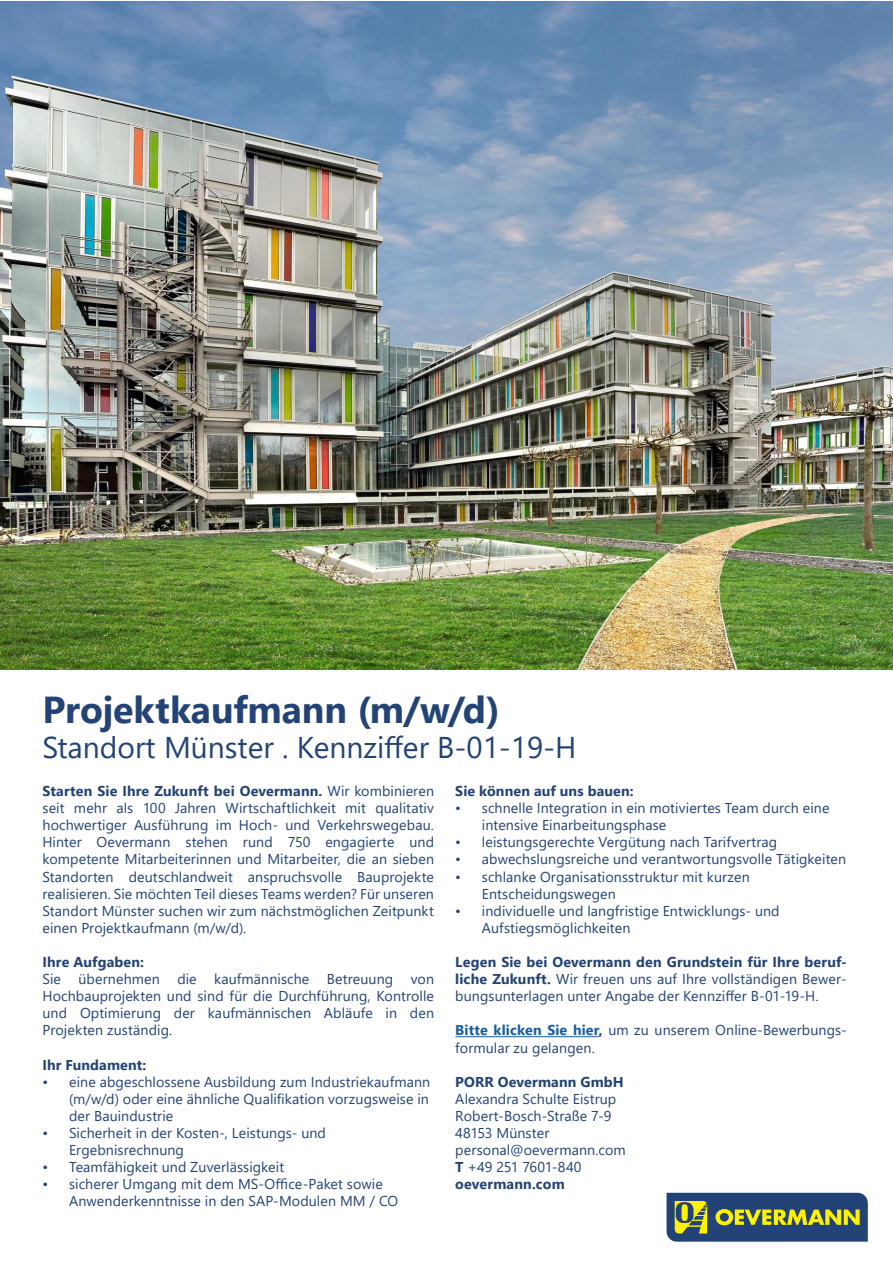
<style>
.page{position:relative;width:893px;height:1263px;background:#fff}
.page>*{position:absolute;margin:0;border:0;box-sizing:border-box;transform-origin:0 0}
.t1{font:700 37.5px "Segoe UI";letter-spacing:-.005em;color:#234275}
.t2{font:30px "Segoe UI";color:#234275}
.t3{font:14.25px/17.1px "Segoe UI";letter-spacing:.005em;color:#234275}
.t4{font:700 14.25px "Segoe UI";letter-spacing:.01em;color:#234275}
.s1{font-weight:700}
.s2{font-weight:700;color:#175d9e}
</style>
<div class="page">
<hr style="left:455px;top:1036px;width:144px;height:1px;background:#175d9e">
<svg style="left:666px;top:1193px;width:202px;height:49px;background:#516660"></svg>
<img style="left:0;top:1px;width:893px;height:669px">
<p class="t1" style="left:43px;top:674px;width:459px">Projektkaufmann (m/w/d)</p>
<p class="t2" style="left:43px;top:719px;width:535px">Standort Münster . Kennziffer B-01-19-H</p>
<p class="t3" style="left:43px;top:781px;width:393px;text-align:justify"><span class="s1">Starten Sie Ihre Zukunft bei Oevermann.</span> Wir kombinieren seit mehr als 100 Jahren Wirtschaftlichkeit mit qualitativ hochwertiger Ausführung im Hoch- und Verkehrswegebau.<br>Hinter Oevermann stehen rund 750 engagierte und kompetente Mitarbeiterinnen und Mitarbeiter, die an sieben Standorten deutschlandweit anspruchsvolle Bauprojekte realisieren. Sie möchten Teil dieses Teams werden? Für unseren Standort Münster suchen wir zum nächstmöglichen Zeitpunkt einen Projektkaufmann (m/w/d).</p>
<p class="t4" style="left:43px;top:948px;width:103px">Ihre Aufgaben:</p>
<p class="t3" style="left:43px;top:969px;width:393px;text-align:justify">Sie übernehmen die kaufmännische Betreuung von Hochbauprojekten und sind für die Durchführung, Kontrolle und Optimierung der kaufmännischen Abläufe in den Projekten zuständig.</p>
<p class="t4" style="left:43px;top:1051px;width:105px">Ihr Fundament:</p>
<p class="t3" style="left:69px;top:1072px;width:363px;text-align:justify;text-indent:-27px">• eine abgeschlossene Ausbildung zum Industriekaufmann (m/w/d) oder eine ähnliche Qualifikation vorzugsweise in der Bauindustrie</p>
<p class="t3" style="left:69px;top:1123px;width:258px;text-indent:-27px">• Sicherheit in der Kosten-, Leistungs- und<br>Ergebnisrechnung</p>
<p class="t3" style="left:43px;top:1157px;width:243px">• Teamfähigkeit und Zuverlässigkeit</p>
<p class="t3" style="left:69px;top:1174px;width:331px;text-indent:-27px">• sicherer Umgang mit dem MS-Office-Paket sowie<br>Anwenderkenntnisse in den SAP-Modulen MM / CO</p>
<p class="t4" style="left:455px;top:777px;width:180px">Sie können auf uns bauen:</p>
<p class="t3" style="left:482px;top:798px;width:349px;text-indent:-27px">• schnelle Integration in ein motiviertes Team durch eine intensive Einarbeitungsphase</p>
<p class="t3" style="left:455px;top:832px;width:323px">• leistungsgerechte Vergütung nach Tarifvertrag</p>
<p class="t3" style="left:455px;top:849px;width:392px">• abwechslungsreiche und verantwortungsvolle Tätigkeiten</p>
<p class="t3" style="left:482px;top:867px;width:269px;text-indent:-27px">• schlanke Organisationsstruktur mit kurzen<br>Entscheidungswegen</p>
<p class="t3" style="left:482px;top:901px;width:299px;text-indent:-27px">• individuelle und langfristige Entwicklungs- und<br>Aufstiegsmöglichkeiten</p>
<p class="t3" style="left:455px;top:952px;width:393px;text-align:justify"><span class="s1">Legen Sie bei Oevermann den Grundstein für Ihre beruf&shy;liche Zukunft.</span> Wir freuen uns auf Ihre vollständigen Bewer&shy;bungsunterlagen unter Angabe der Kennziffer B-01-19-H.</p>
<p class="t3" style="left:455px;top:1020px;width:393px"><span class="s2">Bitte klicken Sie hier</span><span class="s1">,</span> um zu unserem Online-Bewerbungs&shy;formular zu gelangen.</p>
<p class="t4" style="left:455px;top:1068px;width:170px">PORR Oevermann GmbH</p>
<p class="t3" style="left:455px;top:1089px;width:163px">Alexandra Schulte Eistrup</p>
<p class="t3" style="left:455px;top:1106px;width:158px">Robert-Bosch-Straße 7-9</p>
<p class="t3" style="left:455px;top:1123px;width:95px">48153 Münster</p>
<p class="t3" style="left:455px;top:1140px;width:172px">personal@oevermann.com</p>
<p class="t3" style="left:455px;top:1157px;width:128px"><span class="s1">T</span> +49 251 7601-840</p>
<p class="t4" style="left:455px;top:1171px;width:111px">oevermann.com</p>
</div>
